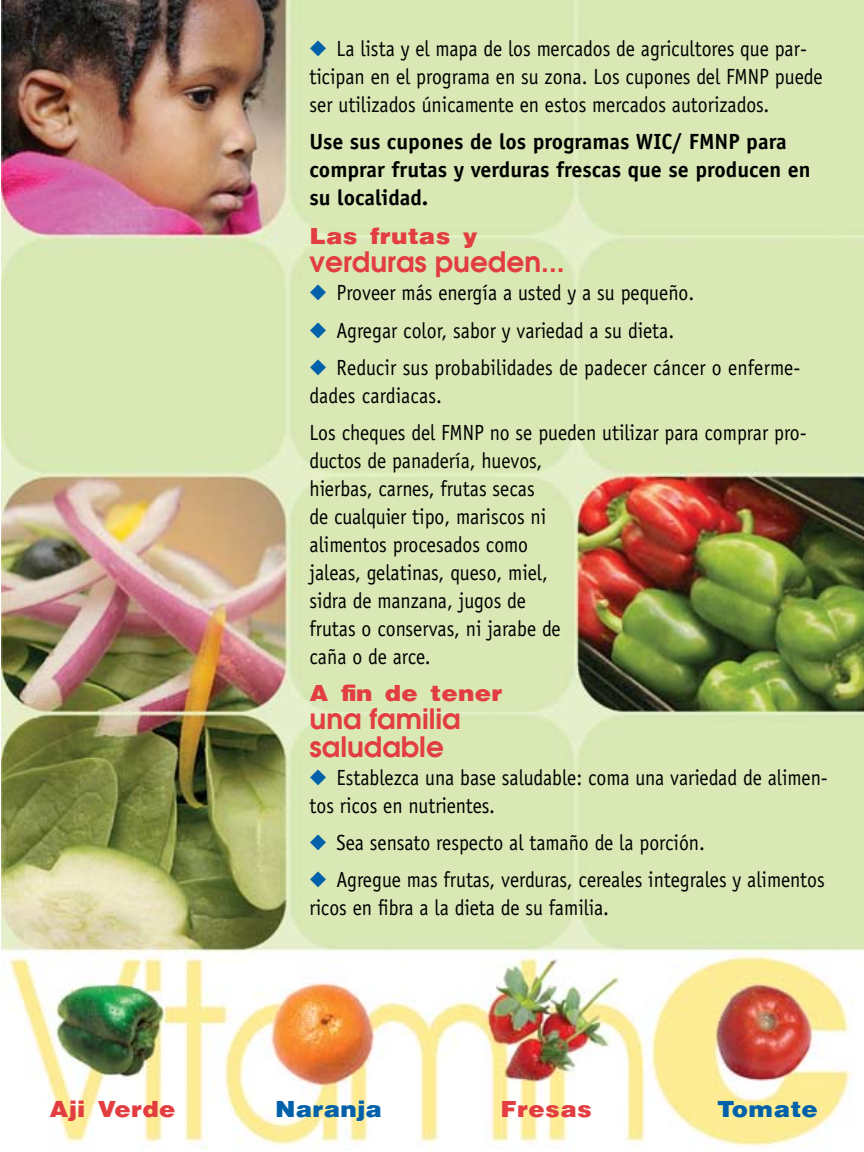
<style>
.page{position:relative;width:864px;height:1152px;background:#fff}
.page>*{position:absolute;margin:0;border:0;box-sizing:border-box;transform-origin:0 0}
.t1{font:600 28px/28px "Avant Garde";color:#e23d40}
.t2{font:900 24px "Arena";color:#e23d40;scale:1.1 1}
.t3{font:900 24px "Arena";color:#0061aa;scale:1.1 1}
.t4{font:22px/28px "Officina Sans";color:#000;scale:.9 1}
.t5{font:700 22px/28px "Officina Sans";color:#000}
.s1{color:#0061aa}
</style>
<div class="page">
<img style="left:2px;top:0;width:862px;height:1150px">
<p class="t4" style="left:310px;top:34px;width:572px"><span class="s1">◆</span> La lista y el mapa de los mercados de agricultores que par&shy;ticipan en el programa en su zona. Los cupones del FMNP puede ser utilizados únicamente en estos mercados autorizados.</p>
<p class="t5" style="left:310px;top:127px;width:503px">Use sus cupones de los programas WIC/ FMNP para comprar frutas y verduras frescas que se producen en su localidad.</p>
<p class="t2" style="left:310px;top:224px;width:155px">Las frutas y</p>
<p class="t1" style="left:310px;top:248px;width:257px">verduras pueden...</p>
<p class="t4" style="left:310px;top:279px;width:429px"><span class="s1">◆</span> Proveer más energía a usted y a su pequeño.</p>
<p class="t4" style="left:310px;top:316px;width:407px"><span class="s1">◆</span> Agregar color, sabor y variedad a su dieta.</p>
<p class="t4" style="left:310px;top:353px;width:547px"><span class="s1">◆</span> Reducir sus probabilidades de padecer cáncer o enferme&shy;dades cardiacas.</p>
<p class="t4" style="left:310px;top:418px;width:554px">Los cheques del FMNP no se pueden utilizar para comprar pro&shy;ductos de panadería, huevos,<br>hierbas, carnes, frutas secas<br>de cualquier tipo, mariscos ni<br>alimentos procesados como<br>jaleas, gelatinas, queso, miel,<br>sidra de manzana, jugos de<br>frutas o conservas, ni jarabe de<br>caña o de arce.</p>
<p class="t2" style="left:310px;top:681px;width:177px">A fin de tener</p>
<p class="t1" style="left:310px;top:704px;width:153px">una familia saludable</p>
<p class="t4" style="left:310px;top:763px;width:578px"><span class="s1">◆</span> Establezca una base saludable: coma una variedad de alimen&shy;tos ricos en nutrientes.</p>
<p class="t4" style="left:310px;top:828px;width:441px"><span class="s1">◆</span> Sea sensato respecto al tamaño de la porción.</p>
<p class="t4" style="left:310px;top:865px;width:574px"><span class="s1">◆</span> Agregue mas frutas, verduras, cereales integrales y alimentos ricos en fibra a la dieta de su familia.</p>
<p class="t2" style="left:49px;top:1097px;width:116px">Aji Verde</p>
<p class="t3" style="left:275px;top:1097px;width:99px">Naranja</p>
<p class="t2" style="left:501px;top:1097px;width:85px">Fresas</p>
<p class="t3" style="left:717px;top:1097px;width:93px">Tomate</p>
</div>
